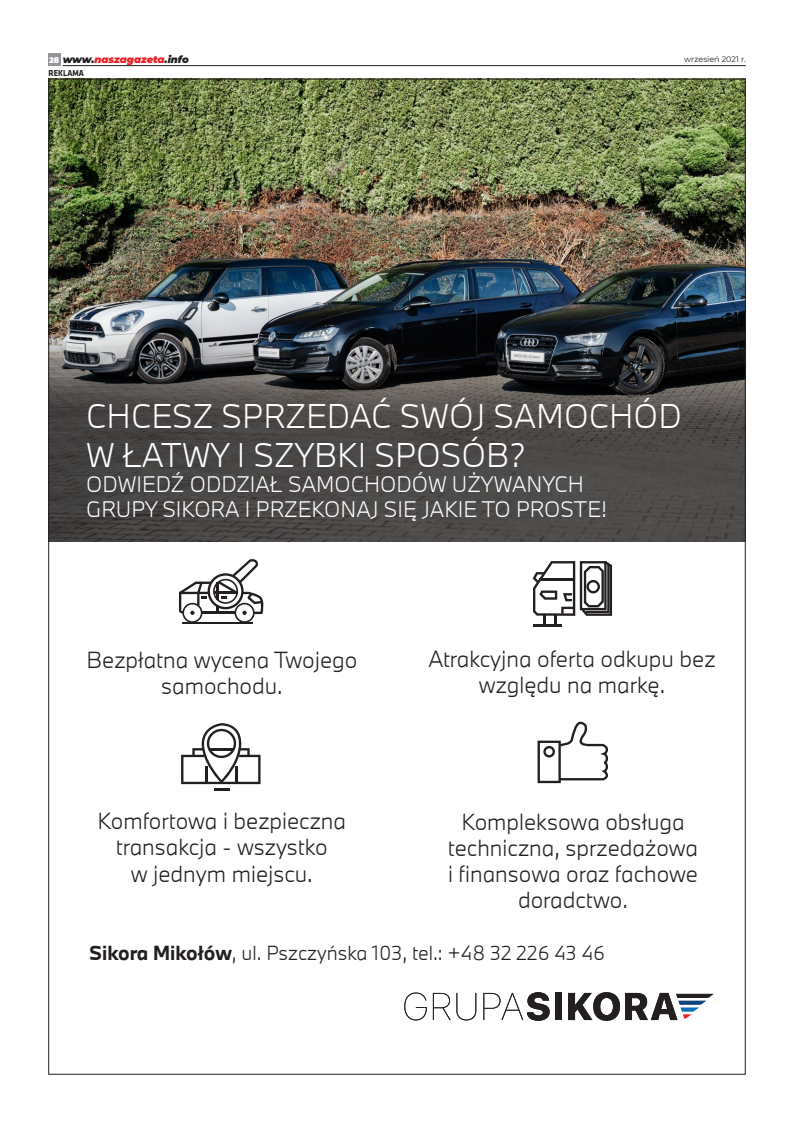
<style>
.page{position:relative;width:794px;height:1134px;background:#fff}
.page>*{position:absolute;margin:0;border:0;box-sizing:border-box;transform-origin:0 0}
.t1{font:300 32px/38.4px "BMW Type Next TT";color:#fff}
.t2{font:300 21.7px/26px "BMW Type Next TT";color:#231f20;text-align:center}
.t3{font:300 21px/25.2px "BMW Type Next TT";color:#fff}
.t4{font:300 19px "BMW Type Next TT";color:#231f20}
.tekst{font:italic 900 10px "Montserrat";color:#ee1d23}
.tekst-2{font:700 9px "Klavika";color:#231f20;scale:.9 1}
.t5{font:8px "Montserrat";color:#231f20}
.tekst-3{font:900 8px "Montserrat";color:#fff}
.s1{color:#231f20}
.s2{font-weight:700}
</style>
<div class="page">
<img style="left:50px;top:81px;width:694px;height:461px">
<svg style="left:404px;top:992px;width:23px;height:28px"></svg>
<svg style="left:433px;top:993px;width:43px;height:27px"></svg>
<svg style="left:483px;top:992px;width:66px;height:29px"></svg>
<div style="left:555px;top:993px;width:7px;height:27px;background:#231f20"></div>
<svg style="left:568px;top:992px;width:146px;height:29px"></svg>
<hr style="left:183px;top:622px;width:70px;height:2px;background:#231f20">
<svg style="left:179px;top:559px;width:85px;height:64px"></svg>
<hr style="left:533px;top:624px;width:28px;height:3px;background:#231f20">
<svg style="left:533px;top:561px;width:79px;height:64px"></svg>
<svg style="left:537px;top:721px;width:71px;height:62px"></svg>
<svg style="left:181px;top:723px;width:79px;height:67px"></svg>
<div style="left:48px;top:54px;width:12px;height:12px;background:#939598"></div>
<hr style="left:63px;top:65px;width:683px;height:1px;background:#231f20">
<p class="tekst-3" style="left:49px;top:54px;width:12px">28</p>
<p class="tekst" style="left:63px;top:51px;width:128px"><span class="s1">www.</span>naszagazeta<span class="s1">.info</span></p>
<p class="t5" style="left:684px;top:53px;width:63px">wrzesień 2021 r.</p>
<p class="tekst-2" style="left:49px;top:68px;width:41px">REKLAMA</p>
<p class="t1" style="left:86px;top:397px;width:597px">CHCESZ SPRZEDAĆ SWÓJ SAMOCHÓD<br>W ŁATWY I SZYBKI SPOSÓB?</p>
<p class="t3" style="left:86px;top:471px;width:522px">ODWIEDŹ ODDZIAŁ SAMOCHODÓW UŻYWANYCH<br>GRUPY SIKORA I PRZEKONAJ SIĘ JAKIE TO PROSTE!</p>
<p class="t2" style="left:87px;top:646px;width:272px">Bezpłatna wycena Twojego samochodu.</p>
<p class="t2" style="left:428px;top:645px;width:288px">Atrakcyjna oferta odkupu bez względu na markę.</p>
<p class="t2" style="left:97px;top:808px;width:250px">Komfortowa i bezpieczna transakcja - wszystko<br>w jednym miejscu.</p>
<p class="t2" style="left:448px;top:808px;width:252px">Kompleksowa obsługa techniczna, sprzedażowa i finansowa oraz fachowe doradctwo.</p>
<p class="t4" style="left:90px;top:939px;width:517px"><span class="s2">Sikora Mikołów</span>, ul. Pszczyńska 103, tel.: +48 32 226 43 46</p>
</div>
